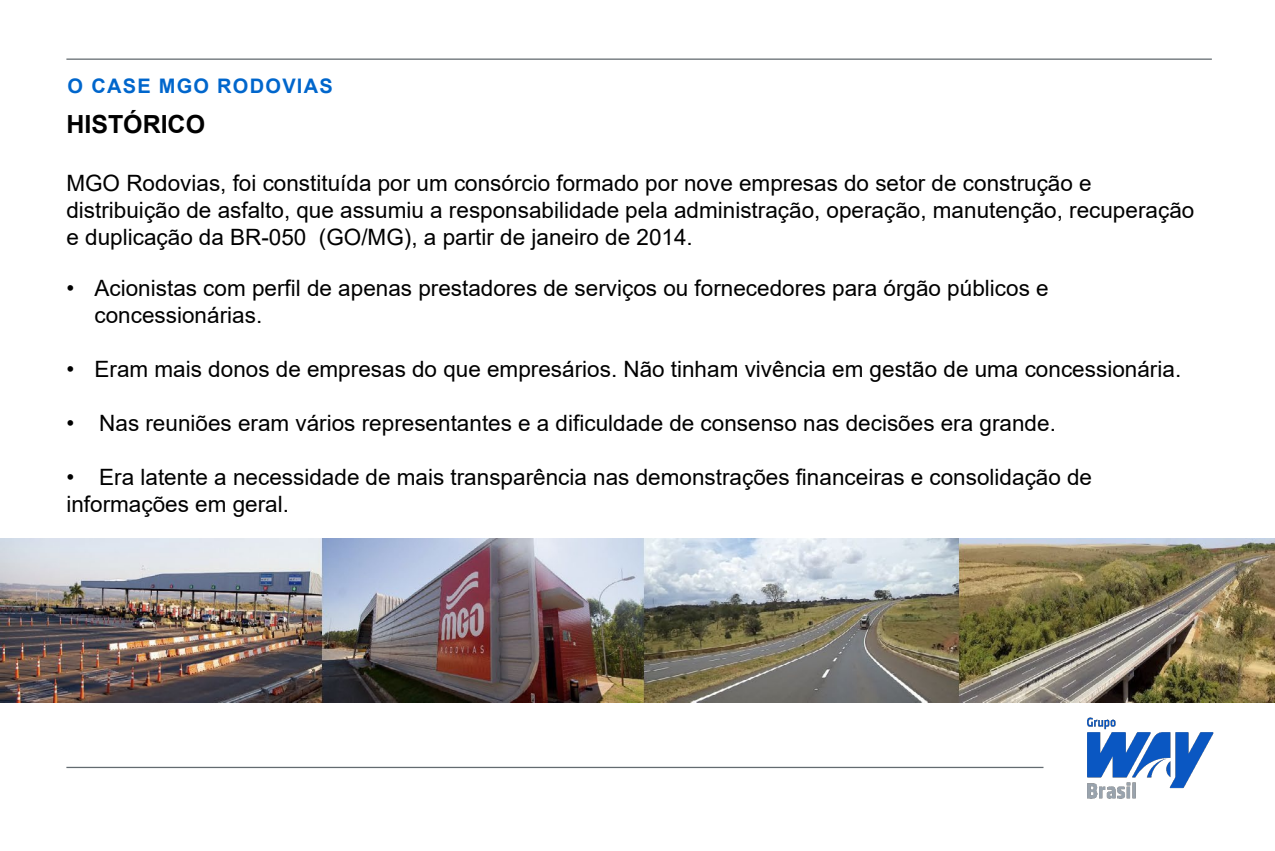
<style>
.page{position:relative;width:1275px;height:851px;background:#fff}
.page>*{position:absolute;margin:0;border:0;box-sizing:border-box;transform-origin:0 0}
.t1{font:700 25px "Arial";color:#000}
.t2{font:22.5px/27px "Arial";color:#000}
.t3{font:700 20px "Arial";letter-spacing:.06em;color:#06c}
</style>
<div class="page">
<hr style="left:66px;top:58px;width:1146px;height:2px;background:#636b70">
<hr style="left:66px;top:767px;width:978px;height:1px;background:#636b70">
<img style="left:0;top:538px;width:1275px;height:164px">
<img style="left:1087px;top:717px;width:127px;height:82px">
<p class="t3" style="left:68px;top:72px;width:267px">O CASE MGO RODOVIAS</p>
<p class="t1" style="left:66px;top:107px;width:140px">HISTÓRICO</p>
<p class="t2" style="left:66px;top:169px;width:1130px">MGO Rodovias, foi constituída por um consórcio formado por nove empresas do setor de construção e distribuição de asfalto, que assumiu a responsabilidade pela administração, operação, manutenção, recuperação e duplicação da BR-050 (GO/MG), a partir de janeiro de 2014.</p>
<p class="t2" style="left:95px;top:274px;width:956px;text-indent:-28px">• Acionistas com perfil de apenas prestadores de serviços ou fornecedores para órgão públicos e concessionárias.</p>
<p class="t2" style="left:66px;top:355px;width:1116px">• Eram mais donos de empresas do que empresários. Não tinham vivência em gestão de uma concessionária.</p>
<p class="t2" style="left:66px;top:409px;width:991px">• Nas reuniões eram vários representantes e a dificuldade de consenso nas decisões era grande.</p>
<p class="t2" style="left:66px;top:463px;width:1027px">• Era latente a necessidade de mais transparência nas demonstrações financeiras e consolidação de informações em geral.</p>
</div>
